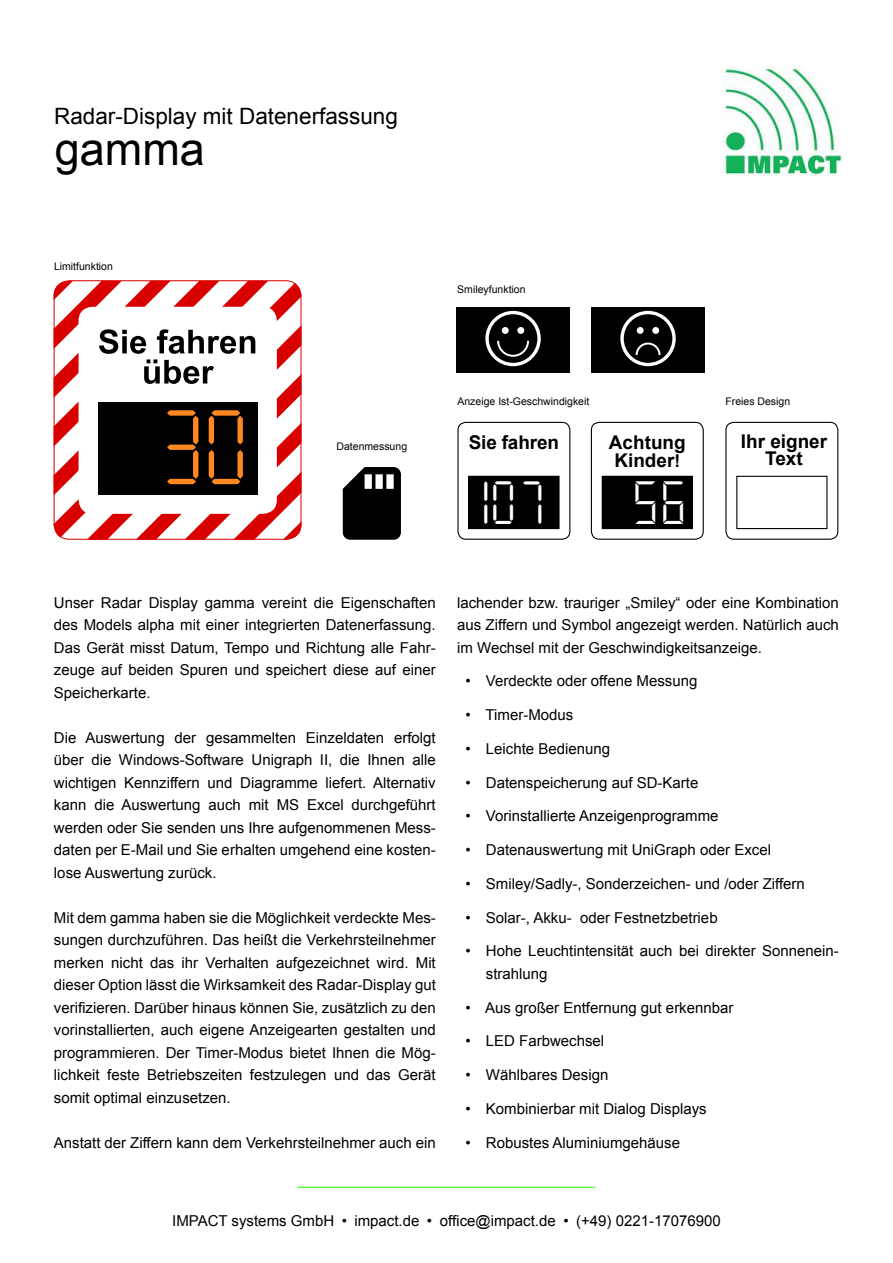
<style>
.page{position:relative;width:893px;height:1263px;background:#fff}
.page>*{position:absolute;margin:0;border:0;box-sizing:border-box;transform-origin:0 0}
.t1{font:45px "Arial";color:#000}
.t2{font:39.6px "DISPLAYFREETFB";color:#fff}
.t3{font:22.5px "Arial";color:#000}
.t4{font:700 18.9px/17.5px "Arial";color:#000}
.t5{font:15px/22.5px "Arial";color:#000;text-align:justify}
.t6{font:10.5px "Arial";color:#000}
.s1{font-size:17.55px}
</style>
<div class="page">
<img style="left:723px;top:66px;width:119px;height:109px">
<hr style="left:298px;top:1187px;width:297px;height:1px;background:#33ff17">
<div style="left:457px;top:307px;width:113px;height:66px;background:#000"></div>
<div style="left:485px;top:311px;width:56px;height:55px;border:3px solid #fff;border-radius:50%"></div>
<svg style="left:496px;top:340px;width:34px;height:18px"></svg>
<div style="left:502px;top:327px;width:7px;height:7px;background:#fff;border-radius:50%"></div>
<div style="left:517px;top:327px;width:7px;height:7px;background:#fff;border-radius:50%"></div>
<div style="left:591px;top:307px;width:114px;height:66px;background:#000"></div>
<div style="left:620px;top:311px;width:56px;height:55px;border:3px solid #fff;border-radius:50%"></div>
<svg style="left:635px;top:342px;width:26px;height:13px"></svg>
<div style="left:637px;top:327px;width:7px;height:7px;background:#fff;border-radius:50%"></div>
<div style="left:652px;top:327px;width:7px;height:7px;background:#fff;border-radius:50%"></div>
<svg style="left:54px;top:281px;width:247px;height:259px"></svg>
<div style="left:79px;top:307px;width:198px;height:207px;background:#fff;border-radius:14px"></div>
<div style="left:98px;top:402px;width:160px;height:93px;background:#000"></div>
<svg style="left:167px;top:410px;width:76px;height:74px"></svg>
<svg style="left:99px;top:329px;width:156px;height:55px"></svg>
<div style="left:54px;top:280px;width:247px;height:260px;border:1px solid #d90000;border-radius:16px"></div>
<svg style="left:343px;top:467px;width:58px;height:73px;background:#242424"></svg>
<svg style="left:457px;top:421px;width:114px;height:119px"></svg>
<svg style="left:590px;top:421px;width:114px;height:119px"></svg>
<svg style="left:725px;top:421px;width:114px;height:119px"></svg>
<div style="left:469px;top:476px;width:90px;height:53px;background:#000"></div>
<div style="left:602px;top:476px;width:91px;height:53px;background:#000"></div>
<h3 class="t3" style="left:54px;top:108px;width:345px">Radar-Display mit Datenerfassung</h3>
<h1 class="t1" style="left:55px;top:133px;width:152px">gamma</h1>
<p class="t6" style="left:54px;top:259px;width:60px">Limitfunktion</p>
<p class="t6" style="left:457px;top:285px;width:70px">Smileyfunktion</p>
<p class="t6" style="left:457px;top:394px;width:133px">Anzeige Ist-Geschwindigkeit</p>
<p class="t6" style="left:725px;top:394px;width:66px">Freies Design</p>
<p class="t6" style="left:337px;top:442px;width:72px">Datenmessung</p>
<p class="t4" style="left:469px;top:436px;width:92px">Sie fahren</p>
<p class="t4" style="left:609px;top:436px;width:78px">Achtung<br>Kinder<span class="s1">!</span></p>
<p class="t4" style="left:741px;top:434px;width:88px;text-align:center">Ihr eigner<br>Text</p>
<h2 class="t2" style="left:480px;top:488px;width:71px">107</h2>
<h2 class="t2" style="left:635px;top:488px;width:57px">56</h2>
<p class="t5" style="left:54px;top:591px;width:383px">Unser Radar Display gamma vereint die Eigenschaften des Models alpha mit einer integrierten Datenerfassung.<br>Das Gerät misst Datum, Tempo und Richtung alle Fahr&shy;zeuge auf beiden Spuren und speichert diese auf einer Speicherkarte.</p>
<p class="t5" style="left:54px;top:726px;width:383px">Die Auswertung der gesammelten Einzeldaten erfolgt über die Windows-Software Unigraph II, die Ihnen alle wichtigen Kennziffern und Diagramme liefert. Alternativ kann die Auswertung auch mit MS Excel durchgeführt werden oder Sie senden uns Ihre aufgenommenen Mess&shy;daten per E-Mail und Sie erhalten umgehend eine kosten&shy;lose Auswertung zurück.</p>
<p class="t5" style="left:54px;top:906px;width:383px">Mit dem gamma haben sie die Möglichkeit verdeckte Mes&shy;sungen durchzuführen. Das heißt die Verkehrsteilnehmer merken nicht das ihr Verhalten aufgezeichnet wird. Mit dieser Option lässt die Wirksamkeit des Radar-Display gut verifizieren. Darüber hinaus können Sie, zusätzlich zu den vorinstallierten, auch eigene Anzeigearten gestalten und programmieren. Der Timer-Modus bietet Ihnen die Mög&shy;lichkeit feste Betriebszeiten festzulegen und das Gerät somit optimal einzusetzen.</p>
<p class="t5" style="left:54px;top:1131px;width:383px">Anstatt der Ziffern kann dem Verkehrsteilnehmer auch ein</p>
<p class="t5" style="left:457px;top:592px;width:383px">lachender bzw. trauriger „Smiley“ oder eine Kombination aus Ziffern und Symbol angezeigt werden. Natürlich auch im Wechsel mit der Geschwindigkeitsanzeige.</p>
<p class="t5" style="left:466px;top:670px;width:233px">• Verdeckte oder offene Messung</p>
<p class="t5" style="left:466px;top:704px;width:109px">• Timer-Modus</p>
<p class="t5" style="left:466px;top:737px;width:146px">• Leichte Bedienung</p>
<p class="t5" style="left:466px;top:771px;width:234px">• Datenspeicherung auf SD-Karte</p>
<p class="t5" style="left:466px;top:805px;width:254px">• Vorinstallierte Anzeigenprogramme</p>
<p class="t5" style="left:466px;top:839px;width:307px">• Datenauswertung mit UniGraph oder Excel</p>
<p class="t5" style="left:466px;top:872px;width:341px">• Smiley/Sadly-, Sonderzeichen- und /oder Ziffern</p>
<p class="t5" style="left:466px;top:906px;width:254px">• Solar-, Akku- oder Festnetzbetrieb</p>
<p class="t5" style="left:486px;top:940px;width:355px;text-indent:-20px">• Hohe Leuchtintensität auch bei direkter Sonnenein&shy;strahlung</p>
<p class="t5" style="left:466px;top:996px;width:269px">• Aus großer Entfernung gut erkennbar</p>
<p class="t5" style="left:466px;top:1030px;width:140px">• LED Farbwechsel</p>
<p class="t5" style="left:466px;top:1064px;width:144px">• Wählbares Design</p>
<p class="t5" style="left:466px;top:1097px;width:243px">• Kombinierbar mit Dialog Displays</p>
<p class="t5" style="left:466px;top:1131px;width:216px">• Robustes Aluminiumgehäuse</p>
<p class="t5" style="left:172px;top:1211px;width:550px">Impact systems GmbH • impact.de • office@impact.de • (+49) 0221-17076900</p>
</div>
